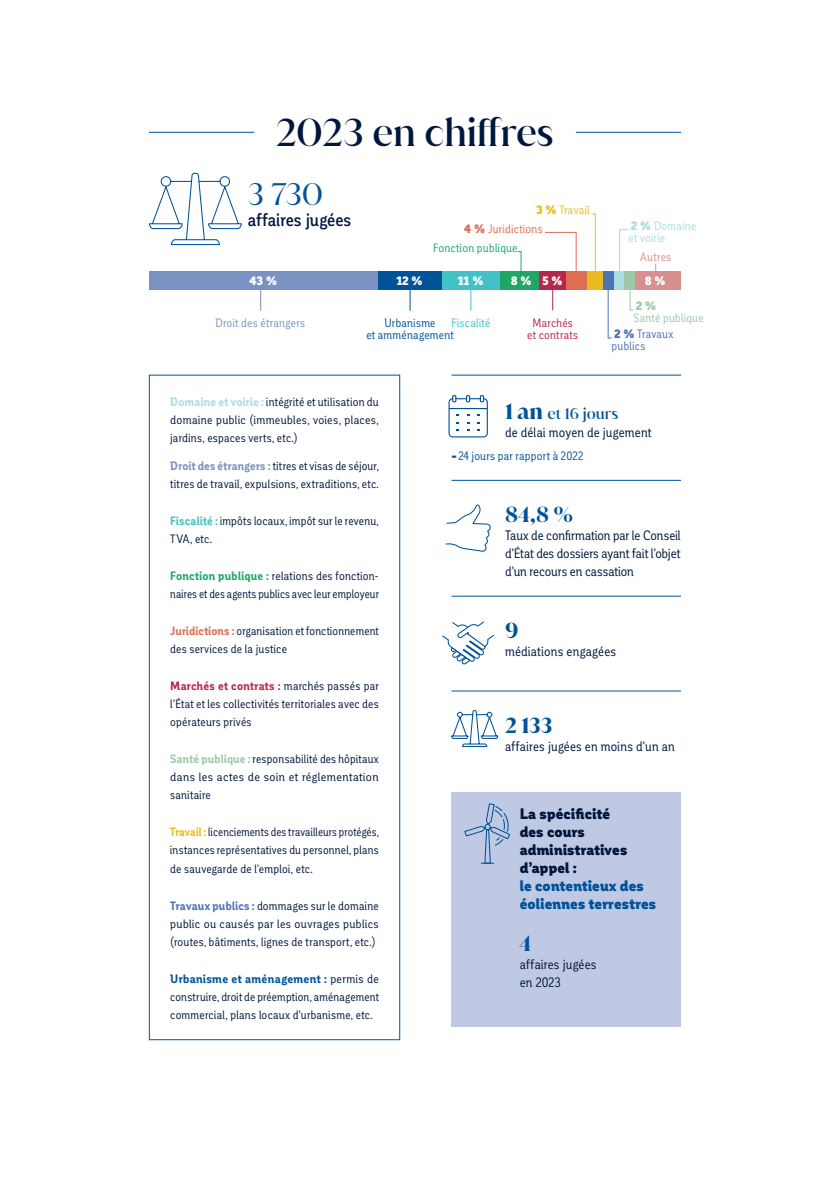
<style>
.page{position:relative;width:830px;height:1191px;background:#fff}
.page>*{position:absolute;margin:0;border:0;box-sizing:border-box;transform-origin:0 0}
.t1{font:500 37.5px "Juana Alt";letter-spacing:-.005em;color:#00173d}
.t2{font:30px "Juana Alt";color:#005399}
.t3{font:700 21px "Juana Alt";color:#005399}
.t4{font:500 18px "Corporative Cnd";color:#00173d}
.t5{font:900 15px/18px "Corporative Cnd";letter-spacing:.015em;color:#00173d}
.t6{font:900 15px/18px "Corporative Cnd";letter-spacing:.01em;color:#005399}
.t7{font:500 15px "Juana Alt";letter-spacing:.005em;color:#005399}
.t8{font:13.5px/18px "Corporative Cnd";letter-spacing:.01em;color:#00173d;text-align:justify}
.t9{font:12px/18px "Corporative Cnd";letter-spacing:.02em;color:#00173d;text-align:justify}
.t10{font:12px/18px "Corporative Cnd";letter-spacing:.02em;color:#00173d;text-align:justify;scale:.95 1}
.t11{font:12px/12px "Corporative Cnd";letter-spacing:.015em;color:#005399;text-align:center}
.t12{font:12px "Corporative Cnd";letter-spacing:.02em;color:#7992c2}
.t13{font:12px/12px "Corporative Cnd";letter-spacing:.02em;color:#b7274c;text-align:center}
.t14{font:12px/12px "Corporative Cnd";letter-spacing:.02em;color:#a9dde0}
.t15{font:12px "Corporative Cnd";letter-spacing:.02em;color:#21a567}
.t16{font:12px/12px "Corporative Cnd";letter-spacing:.02em;color:#4e72b8}
.t17{font:900 12px "Corporative Cnd";color:#fff}
.t18{font:12px "Corporative Cnd";letter-spacing:.015em;color:#de6d54}
.t19{font:12px "Corporative Cnd";letter-spacing:.02em;color:#9dc9a9}
.t20{font:12px "Corporative Cnd";letter-spacing:.025em;color:#42c1c7}
.t21{font:12px "Corporative Cnd";letter-spacing:.02em;color:#e8bc20}
.t22{font:12px "Corporative Cnd";letter-spacing:.015em;color:#d5908f}
.t23{font:900 12px "Corporative Cnd";color:#9dc9a9}
.s1{font-weight:900}
.s2{font-weight:700;color:#a9dde0}
.s3{font-weight:700;color:#7992c2}
.s4{font-weight:700;color:#42c1c7}
.s5{font-weight:700;color:#21a567}
.s6{font-weight:700;color:#de6d54}
.s7{font-weight:700;color:#b7274c}
.s8{font-weight:700;color:#9dc9a9}
.s9{font-weight:700;color:#e8bc20}
.s10{font-weight:700;color:#4e72b8}
.s11{font-weight:700;color:#005399}
.s12{font-weight:700;font-size:21px}
.s13{font-weight:900;font-size:15px}
</style>
<div class="page">
<div style="left:603px;top:272px;width:10px;height:18px;background:#4e72b8"></div>
<div style="left:565px;top:272px;width:22px;height:18px;background:#de6d54"></div>
<div style="left:613px;top:272px;width:11px;height:18px;background:#a9dde0"></div>
<div style="left:634px;top:272px;width:46px;height:18px;background:#d5908f"></div>
<div style="left:587px;top:272px;width:16px;height:18px;background:#e8bc20"></div>
<div style="left:500px;top:272px;width:42px;height:18px;background:#21a567"></div>
<div style="left:539px;top:272px;width:26px;height:18px;background:#b7274c"></div>
<div style="left:441px;top:272px;width:59px;height:18px;background:#42c1c7"></div>
<div style="left:377px;top:272px;width:64px;height:18px;background:#005399"></div>
<div style="left:149px;top:272px;width:228px;height:18px;background:#7992c2"></div>
<svg style="left:448px;top:395px;width:39px;height:42px"></svg>
<svg style="left:149px;top:172px;width:93px;height:74px"></svg>
<hr style="left:451px;top:375px;width:229px;height:1px;background:#005399">
<hr style="left:451px;top:480px;width:229px;height:1px;background:#005399">
<div style="left:149px;top:375px;width:251px;height:665px;border:1px solid #005399"></div>
<svg style="left:260px;top:290px;width:1px;height:21px"></svg>
<svg style="left:409px;top:290px;width:1px;height:21px"></svg>
<svg style="left:470px;top:290px;width:1px;height:20px"></svg>
<svg style="left:544px;top:232px;width:32px;height:78px"></svg>
<hr style="left:149px;top:132px;width:105px;height:1px;background:#005399">
<hr style="left:575px;top:132px;width:105px;height:1px;background:#005399">
<div style="left:624px;top:272px;width:10px;height:18px;background:#9dc9a9"></div>
<svg style="left:516px;top:251px;width:5px;height:21px"></svg>
<svg style="left:590px;top:213px;width:5px;height:59px"></svg>
<svg style="left:607px;top:290px;width:5px;height:49px"></svg>
<svg style="left:629px;top:290px;width:5px;height:21px"></svg>
<svg style="left:618px;top:229px;width:10px;height:43px"></svg>
<hr style="left:451px;top:596px;width:229px;height:1px;background:#005399">
<svg style="left:445px;top:504px;width:46px;height:48px"></svg>
<hr style="left:451px;top:690px;width:229px;height:1px;background:#005399">
<svg style="left:442px;top:621px;width:53px;height:44px"></svg>
<svg style="left:451px;top:710px;width:47px;height:37px"></svg>
<div style="left:451px;top:792px;width:229px;height:234px;background:#c0c9e3"></div>
<svg style="left:464px;top:803px;width:46px;height:61px"></svg>
<h1 class="t1" style="left:276px;top:107px;width:279px">2023 en chiffres</h1>
<h2 class="t2" style="left:248px;top:175px;width:77px">3 730</h2>
<h3 class="t4" style="left:248px;top:210px;width:105px">affaires jugées</h3>
<p class="t21" style="left:536px;top:204px;width:55px"><span class="s1">3 %</span> Travail</p>
<p class="t18" style="left:464px;top:222px;width:80px"><span class="s1">4 %</span> Juridictions</p>
<p class="t15" style="left:433px;top:241px;width:86px">Fonction publique</p>
<p class="t14" style="left:628px;top:220px;width:69px"><span class="s1">2 %</span> Domaine et voirie</p>
<p class="t22" style="left:639px;top:250px;width:33px">Autres</p>
<p class="t17" style="left:249px;top:274px;width:29px">43 %</p>
<p class="t17" style="left:396px;top:274px;width:27px">12 %</p>
<p class="t17" style="left:458px;top:274px;width:27px">11 %</p>
<p class="t17" style="left:511px;top:274px;width:53px">8 % 5 %</p>
<p class="t17" style="left:645px;top:274px;width:22px">8 %</p>
<p class="t12" style="left:215px;top:316px;width:91px">Droit des étrangers</p>
<p class="t11" style="left:366px;top:317px;width:89px">Urbanisme<br>et amménagement</p>
<p class="t20" style="left:451px;top:316px;width:40px">Fiscalité</p>
<p class="t13" style="left:527px;top:317px;width:52px">Marchés et contrats</p>
<p class="t23" style="left:636px;top:299px;width:22px">2 %</p>
<p class="t19" style="left:633px;top:312px;width:72px">Santé publique</p>
<p class="t16" style="left:611px;top:328px;width:63px"><span class="s1">2 %</span> Travaux publics</p>
<p class="t9" style="left:170px;top:393px;width:210px"><span class="s2">Domaine et voirie :</span> intégrité et utilisation du domaine public (immeubles, voies, places, jardins, espaces verts, etc.)</p>
<p class="t9" style="left:170px;top:456px;width:210px"><span class="s3">Droit des étrangers :</span> titres et visas de séjour, titres de travail, expulsions, extraditions, etc.</p>
<p class="t9" style="left:170px;top:511px;width:210px"><span class="s4">Fiscalité :</span> impôts locaux, impôt sur le revenu,<br>TVA, etc.</p>
<p class="t9" style="left:170px;top:567px;width:210px"><span class="s5">Fonction publique :</span> relations des fonction&shy;naires et des agents publics avec leur employeur</p>
<p class="t9" style="left:170px;top:622px;width:210px"><span class="s6">Juridictions :</span> organisation et fonctionnement des services de la justice</p>
<p class="t9" style="left:170px;top:677px;width:210px"><span class="s7">Marchés et contrats :</span> marchés passés par l’État et les collectivités territoriales avec des opérateurs privés</p>
<p class="t9" style="left:170px;top:750px;width:210px"><span class="s8">Santé publique :</span> responsabilité des hôpitaux dans les actes de soin et réglementation sanitaire</p>
<p class="t10" style="left:170px;top:823px;width:221px"><span class="s9">Travail :</span> licenciements des travailleurs protégés, instances représentatives du personnel, plans de sauvegarde de l’emploi, etc.</p>
<p class="t9" style="left:170px;top:896px;width:210px"><span class="s10">Travaux publics :</span> dommages sur le domaine public ou causés par les ouvrages publics (routes, bâtiments, lignes de transport, etc.)</p>
<p class="t9" style="left:170px;top:969px;width:210px"><span class="s11">Urbanisme et aménagement :</span> permis de construire, droit de préemption, aménagement commercial, plans locaux d’urbanisme, etc.</p>
<p class="t7" style="left:505px;top:404px;width:115px"><span class="s12">1 an</span> et 16 jours</p>
<p class="t8" style="left:505px;top:424px;width:148px">de délai moyen de jugement</p>
<p class="t11" style="left:451px;top:450px;width:133px"><span class="s13">-</span>24 jours par rapport à 2022</p>
<h3 class="t3" style="left:505px;top:500px;width:69px">84,8 %</h3>
<p class="t8" style="left:505px;top:526px;width:177px">Taux de confirmation par le Conseil d’État des dossiers ayant fait l’objet d’un recours en cassation</p>
<h3 class="t3" style="left:505px;top:616px;width:15px">9</h3>
<p class="t8" style="left:505px;top:642px;width:113px">médiations engagées</p>
<h3 class="t3" style="left:505px;top:711px;width:49px">2 133</h3>
<p class="t8" style="left:505px;top:737px;width:171px">affaires jugées en moins d’un an</p>
<p class="t5" style="left:519px;top:805px;width:109px">La spécificité des cours administratives d’appel :</p>
<p class="t6" style="left:519px;top:877px;width:138px">le contentieux des éoliennes terrestres</p>
<h3 class="t3" style="left:519px;top:929px;width:13px">4</h3>
<p class="t8" style="left:519px;top:955px;width:78px">affaires jugées en 2023</p>
</div>
